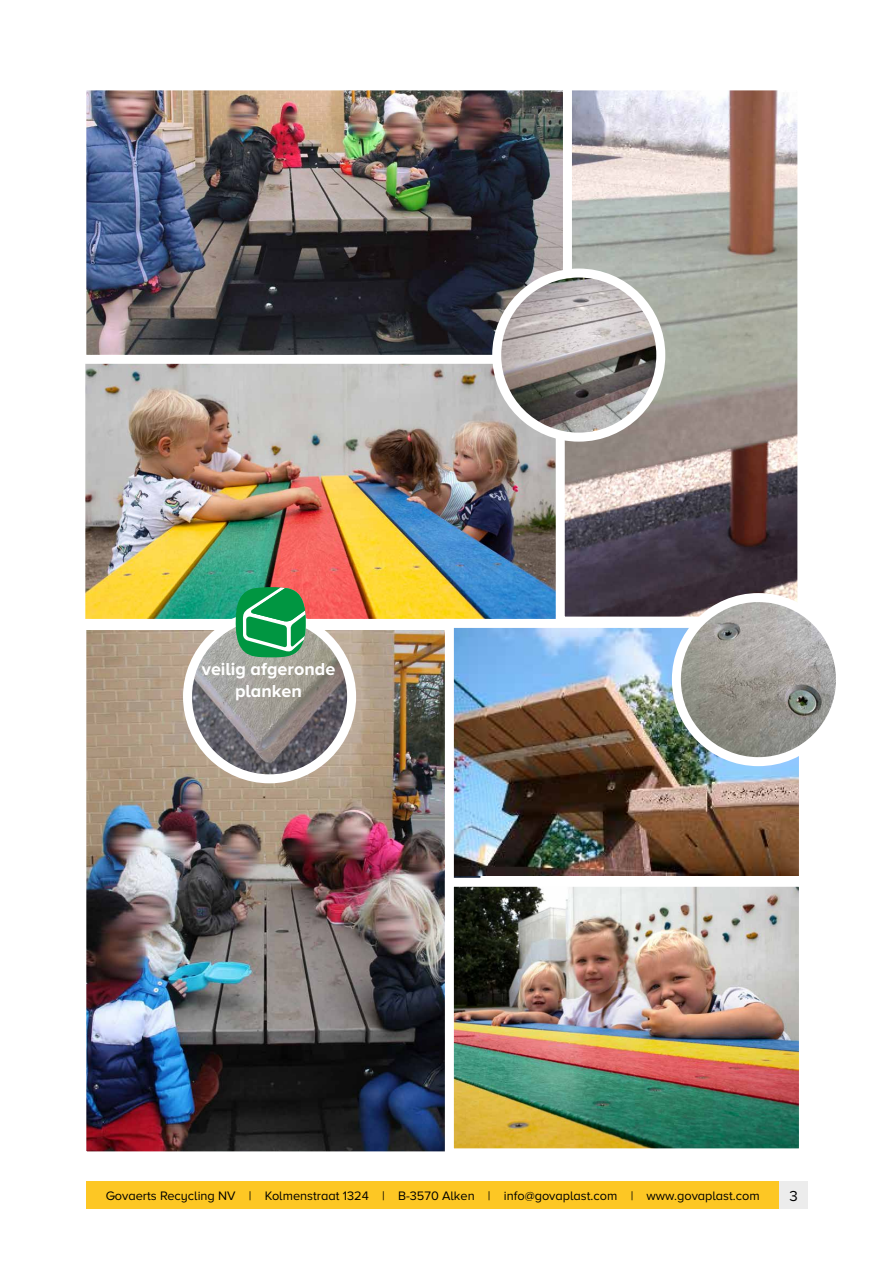
<style>
.page{position:relative;width:893px;height:1263px;background:#fff}
.page>*{position:absolute;margin:0;border:0;box-sizing:border-box;transform-origin:0 0}
.t1{font:700 18px/21.6px "Proxima Nova A";color:#fff;text-align:center}
.t2{font:15px "Proxima Nova A";color:#000}
.t3{font:12.75px "Proxima Nova A";color:#000}
</style>
<div class="page">
<div style="left:86px;top:1181px;width:693px;height:28px;background:#fdc724"></div>
<div style="left:779px;top:1181px;width:29px;height:28px;background:#ececec"></div>
<img style="left:85px;top:368px;width:466px;height:246px">
<svg style="left:551px;top:90px;width:247px;height:524px;background:#9b918f"></svg>
<img style="left:85px;top:614px;width:355px;height:538px">
<img style="left:85px;top:90px;width:491px;height:278px">
<img style="left:440px;top:614px;width:359px;height:259px">
<img style="left:440px;top:873px;width:359px;height:279px">
<svg style="left:676px;top:597px;width:159px;height:165px"></svg>
<div style="left:672px;top:593px;width:173px;height:173px;border:9px solid #fff;border-radius:50%"></div>
<img style="left:497px;top:273px;width:164px;height:164px;border-radius:82px">
<div style="left:492px;top:269px;width:173px;height:173px;border:9px solid #fff;border-radius:50%"></div>
<svg style="left:188px;top:587px;width:164px;height:192px;background:#919d8f"></svg>
<h1 class="t1" style="left:202px;top:658px;width:135px">veilig afgeronde planken</h1>
<p class="t3" style="left:106px;top:1189px;width:656px">Govaerts Recycling NV | Kolmenstraat 1324 | B-3570 Alken | info@govaplast.com | www.govaplast.com</p>
<p class="t2" style="left:789px;top:1187px;width:10px">3</p>
</div>
